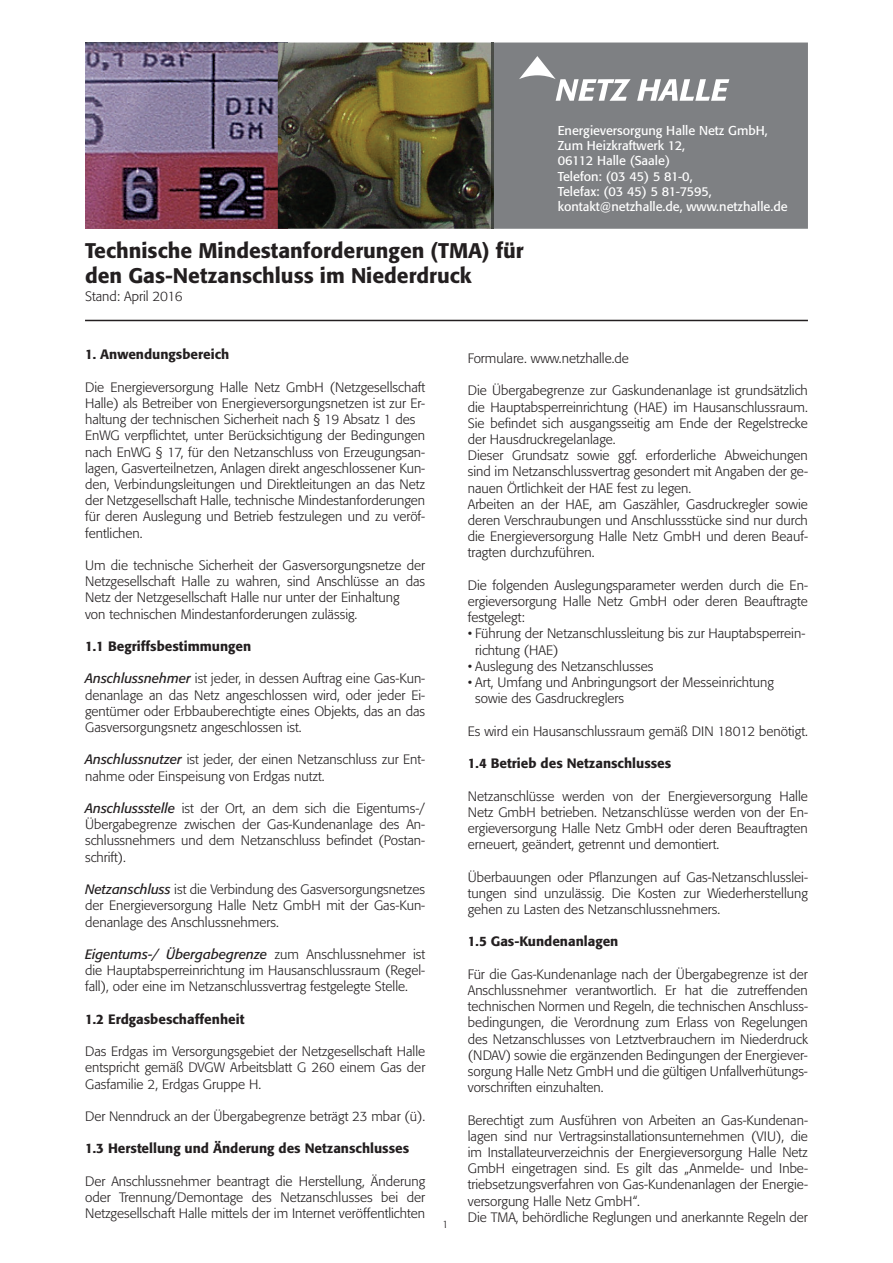
<style>
.page{position:relative;width:893px;height:1263px;background:#fff}
.page>*{position:absolute;margin:0;border:0;box-sizing:border-box;transform-origin:0 0}
.t1{font:500 21px/25.2px "Formata";color:#231f20}
.t2{font:300 13.5px/16.2px "Formata";color:#231f20;text-align:justify}
.t3{font:500 13.5px "Formata";color:#231f20}
.t4{font:12.75px/15.3px "Formata";color:#fff}
.t5{font:300 10.5px "Formata";color:#231f20}
.s1{font-weight:400;font-style:italic}
</style>
<div class="page">
<img style="left:85px;top:43px;width:193px;height:186px">
<img style="left:278px;top:43px;width:214px;height:186px">
<hr style="left:85px;top:320px;width:723px;height:1px;background:#231f20">
<div style="left:494px;top:43px;width:314px;height:186px;background:#7e8083"></div>
<img style="left:492px;top:43px;width:2px;height:186px">
<svg style="left:519px;top:56px;width:112px;height:45px"></svg>
<svg style="left:637px;top:79px;width:92px;height:22px"></svg>
<h1 class="t1" style="left:85px;top:237px;width:440px">Technische Mindestanforderungen (TMA) für den Gas-Netzanschluss im Niederdruck</h1>
<p class="t2" style="left:85px;top:288px;width:99px">Stand: April 2016</p>
<p class="t4" style="left:558px;top:123px;width:232px">Energieversorgung Halle Netz GmbH,<br>Zum Heizkraftwerk 12,<br>06112 Halle (Saale)<br>Telefon: (03 45) 5 81-0,<br>Telefax: (03 45) 5 81-7595, kontakt@netzhalle.de, www.netzhalle.de</p>
<p class="t3" style="left:85px;top:346px;width:146px">1. Anwendungsbereich</p>
<p class="t2" style="left:85px;top:379px;width:342px;text-align:left">Die Energieversorgung Halle Netz GmbH (Netzgesellschaft Halle) als Betreiber von Energieversorgungsnetzen ist zur Er&shy;haltung der technischen Sicherheit nach § 19 Absatz 1 des EnWG verpflichtet, unter Berücksichtigung der Bedingungen nach EnWG § 17, für den Netzanschluss von Erzeugungsan&shy;lagen, Gasverteilnetzen, Anlagen direkt angeschlossener Kun&shy;den, Verbindungsleitungen und Direktleitungen an das Netz der Netzgesellschaft Halle, technische Mindestanforderungen für deren Auslegung und Betrieb festzulegen und zu veröf&shy;fentlichen.</p>
<p class="t2" style="left:85px;top:557px;width:342px;text-align:left">Um die technische Sicherheit der Gasversorgungsnetze der Netzgesellschaft Halle zu wahren, sind Anschlüsse an das Netz der Netzgesellschaft Halle nur unter der Einhaltung<br>von technischen Mindestanforderungen zulässig.</p>
<p class="t3" style="left:85px;top:638px;width:168px">1.1 Begriffsbestimmungen</p>
<p class="t2" style="left:85px;top:671px;width:342px"><span class="s1">Anschlussnehmer</span> ist jeder, in dessen Auftrag eine Gas-Kun&shy;denanlage an das Netz angeschlossen wird, oder jeder Ei&shy;gentümer oder Erbbauberechtigte eines Objekts, das an das Gasversorgungsnetz angeschlossen ist.</p>
<p class="t2" style="left:85px;top:752px;width:342px"><span class="s1">Anschlussnutzer</span> ist jeder, der einen Netzanschluss zur Ent&shy;nahme oder Einspeisung von Erdgas nutzt.</p>
<p class="t2" style="left:85px;top:800px;width:342px"><span class="s1">Anschlussstelle</span> ist der Ort, an dem sich die Eigentums-/ Übergabegrenze zwischen der Gas-Kundenanlage des An&shy;schlussnehmers und dem Netzanschluss befindet (Postan&shy;schrift).</p>
<p class="t2" style="left:85px;top:881px;width:342px"><span class="s1">Netzanschluss</span> ist die Verbindung des Gasversorgungsnetzes der Energieversorgung Halle Netz GmbH mit der Gas-Kun&shy;denanlage des Anschlussnehmers.</p>
<p class="t2" style="left:85px;top:946px;width:342px"><span class="s1">Eigentums-/ Übergabegrenze</span> zum Anschlussnehmer ist die Hauptabsperreinrichtung im Hausanschlussraum (Regel&shy;fall), oder eine im Netzanschlussvertrag festgelegte Stelle.</p>
<p class="t3" style="left:85px;top:1011px;width:161px">1.2 Erdgasbeschaffenheit</p>
<p class="t2" style="left:85px;top:1043px;width:342px">Das Erdgas im Versorgungsgebiet der Netzgesellschaft Halle entspricht gemäß DVGW Arbeitsblatt G 260 einem Gas der Gasfamilie 2, Erdgas Gruppe H.</p>
<p class="t2" style="left:85px;top:1108px;width:342px">Der Nenndruck an der Übergabegrenze beträgt 23 mbar (ü).</p>
<p class="t3" style="left:85px;top:1140px;width:326px">1.3 Herstellung und Änderung des Netzanschlusses</p>
<p class="t2" style="left:85px;top:1173px;width:342px">Der Anschlussnehmer beantragt die Herstellung, Änderung oder Trennung/Demontage des Netzanschlusses bei der Netzgesellschaft Halle mittels der im Internet veröffentlichten</p>
<p class="t5" style="left:442px;top:1218px;width:8px">1</p>
<p class="t2" style="left:468px;top:350px;width:163px">Formulare. www.netzhalle.de</p>
<p class="t2" style="left:468px;top:383px;width:342px;text-align:left">Die Übergabegrenze zur Gaskundenanlage ist grundsätzlich die Hauptabsperreinrichtung (HAE) im Hausanschlussraum.<br>Sie befindet sich ausgangsseitig am Ende der Regelstrecke der Hausdruckregelanlage.<br>Dieser Grundsatz sowie ggf. erforderliche Abweichungen sind im Netzanschlussvertrag gesondert mit Angaben der ge&shy;nauen Örtlichkeit der HAE fest zu legen.<br>Arbeiten an der HAE, am Gaszähler, Gasdruckregler sowie deren Verschraubungen und Anschlussstücke sind nur durch die Energieversorgung Halle Netz GmbH und deren Beauf&shy;tragten durchzuführen.</p>
<p class="t2" style="left:468px;top:577px;width:342px">Die folgenden Auslegungsparameter werden durch die En&shy;ergieversorgung Halle Netz GmbH oder deren Beauftragte festgelegt:</p>
<p class="t2" style="left:475px;top:626px;width:332px;text-indent:-8px">• Führung der Netzanschlussleitung bis zur Hauptabsperrein&shy;richtung (HAE)</p>
<p class="t2" style="left:468px;top:658px;width:187px">• Auslegung des Netzanschlusses</p>
<p class="t2" style="left:475px;top:674px;width:300px;text-indent:-8px">• Art, Umfang und Anbringungsort der Messeinrichtung sowie des Gasdruckreglers</p>
<p class="t2" style="left:468px;top:723px;width:342px">Es wird ein Hausanschlussraum gemäß DIN 18012 benötigt.</p>
<p class="t3" style="left:468px;top:755px;width:205px">1.4 Betrieb des Netzanschlusses</p>
<p class="t2" style="left:468px;top:788px;width:342px">Netzanschlüsse werden von der Energieversorgung Halle Netz GmbH betrieben. Netzanschlüsse werden von der En&shy;ergieversorgung Halle Netz GmbH oder deren Beauftragten erneuert, geändert, getrennt und demontiert.</p>
<p class="t2" style="left:468px;top:869px;width:342px">Überbauungen oder Pflanzungen auf Gas-Netzanschlusslei&shy;tungen sind unzulässig. Die Kosten zur Wiederherstellung gehen zu Lasten des Netzanschlussnehmers.</p>
<p class="t3" style="left:468px;top:933px;width:152px">1.5 Gas-Kundenanlagen</p>
<p class="t2" style="left:468px;top:966px;width:342px">Für die Gas-Kundenanlage nach der Übergabegrenze ist der Anschlussnehmer verantwortlich. Er hat die zutreffenden technischen Normen und Regeln, die technischen Anschluss&shy;bedingungen, die Verordnung zum Erlass von Regelungen des Netzanschlusses von Letztverbrauchern im Niederdruck (NDAV) sowie die ergänzenden Bedingungen der Energiever&shy;sorgung Halle Netz GmbH und die gültigen Unfallverhütungs&shy;vorschriften einzuhalten.</p>
<p class="t2" style="left:468px;top:1112px;width:342px;text-align:left">Berechtigt zum Ausführen von Arbeiten an Gas-Kundenan&shy;lagen sind nur Vertragsinstallationsunternehmen (VIU), die im Installateurverzeichnis der Energieversorgung Halle Netz GmbH eingetragen sind. Es gilt das „Anmelde- und Inbe&shy;triebsetzungsverfahren von Gas-Kundenanlagen der Energie&shy;versorgung Halle Netz GmbH“.<br>Die TMA, behördliche Reglungen und anerkannte Regeln der</p>
</div>
